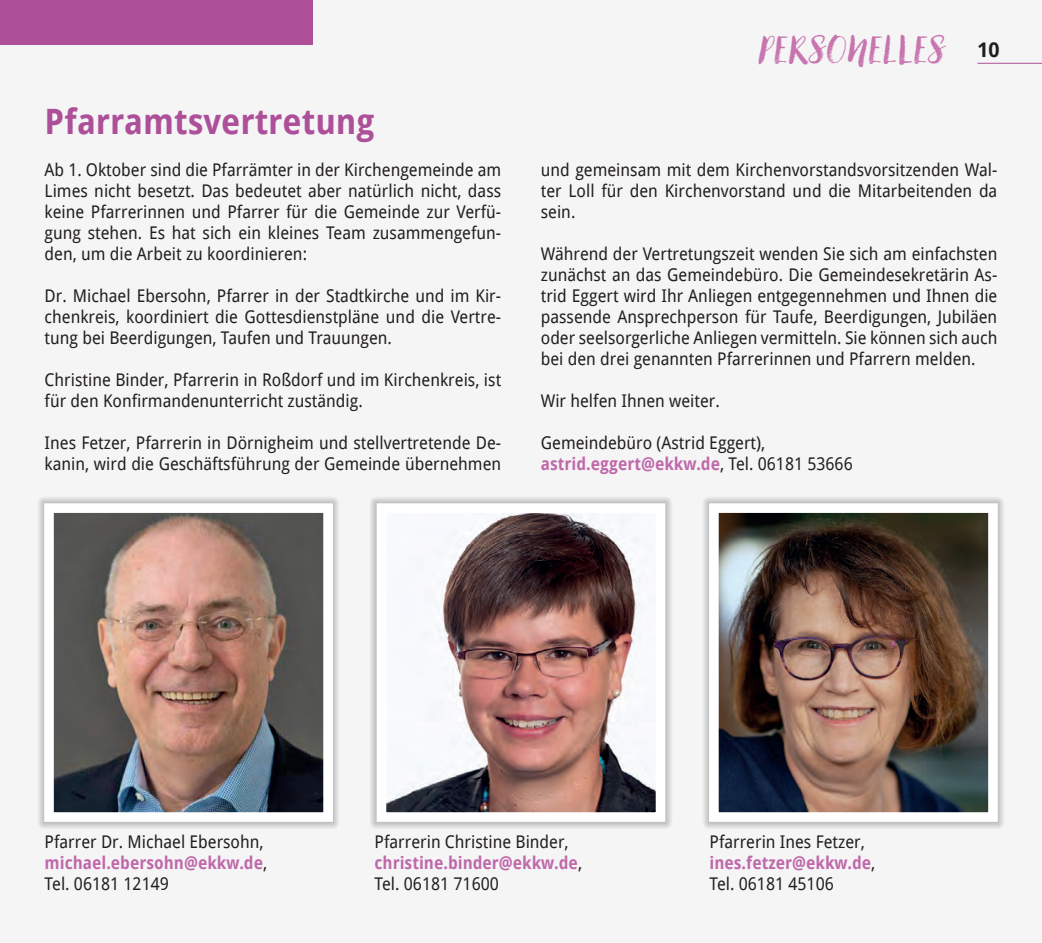
<style>
.page{position:relative;width:1042px;height:943px;background:#f5f5f6}
.page>*{position:absolute;margin:0;border:0;box-sizing:border-box;transform-origin:0 0}
.t1{font:36.75px "Canvas Script";color:#c774af}
.t2{font:700 35px "Droid Sans";color:#ae5099;scale:.94 1}
.t3{font:17.5px/21px "Droid Sans";color:#231f20;scale:.94 1}
.s1{font-family:"Droid Sans";font-weight:700;font-size:20.12px;color:#231f20}
.s2{font-weight:700;color:#c069aa}
</style>
<div class="page">
<hr style="left:977px;top:63px;width:65px;height:1px;background:#ae5099">
<div style="left:0;top:0;width:313px;height:45px;background:#ae5099"></div>
<div style="left:37px;top:496px;width:303px;height:333px;background:#231f20;opacity:.5"></div>
<img style="left:55px;top:514px;width:267px;height:296px">
<div style="left:44px;top:503px;width:289px;height:318px;border:10px solid #fff"></div>
<div style="left:370px;top:496px;width:302px;height:333px;background:#231f20;opacity:.5"></div>
<img style="left:388px;top:514px;width:266px;height:296px">
<div style="left:702px;top:496px;width:303px;height:333px;background:#231f20;opacity:.5"></div>
<img style="left:720px;top:514px;width:267px;height:296px">
<div style="left:709px;top:503px;width:289px;height:318px;border:10px solid #fff"></div>
<h2 class="t2" style="left:45px;top:97px;width:353px">Pfarramtsvertretung</h2>
<p class="t3" style="left:45px;top:159px;width:487px;text-align:justify">Ab 1. Oktober sind die Pfarrämter in der Kirchengemeinde am Limes nicht besetzt. Das bedeutet aber natürlich nicht, dass keine Pfarrerinnen und Pfarrer für die Gemeinde zur Verfü&shy;gung stehen. Es hat sich ein kleines Team zusammengefun&shy;den, um die Arbeit zu koordinieren:</p>
<p class="t3" style="left:45px;top:285px;width:487px;text-align:justify">Dr. Michael Ebersohn, Pfarrer in der Stadtkirche und im Kir&shy;chenkreis, koordiniert die Gottesdienstpläne und die Vertre&shy;tung bei Beerdigungen, Taufen und Trauungen.</p>
<p class="t3" style="left:45px;top:369px;width:487px">Christine Binder, Pfarrerin in Roßdorf und im Kirchenkreis, ist für den Konfirmandenunterricht zuständig.</p>
<p class="t3" style="left:45px;top:432px;width:487px">Ines Fetzer, Pfarrerin in Dörnigheim und stellvertretende De&shy;kanin, wird die Geschäftsführung der Gemeinde übernehmen</p>
<h1 class="t1" style="left:760px;top:26px;width:241px">PERSONELLES <span class="s1">10</span></h1>
<p class="t3" style="left:541px;top:159px;width:487px;text-align:justify">und gemeinsam mit dem Kirchenvorstandsvorsitzenden Wal&shy;ter Loll für den Kirchenvorstand und die Mitarbeitenden da sein.</p>
<p class="t3" style="left:541px;top:243px;width:487px;text-align:justify">Während der Vertretungszeit wenden Sie sich am einfachsten zunächst an das Gemeindebüro. Die Gemeindesekretärin As&shy;trid Eggert wird Ihr Anliegen entgegennehmen und Ihnen die passende Ansprechperson für Taufe, Beerdigungen, Jubiläen oder seelsorgerliche Anliegen vermitteln. Sie können sich auch bei den drei genannten Pfarrerinnen und Pfarrern melden.</p>
<p class="t3" style="left:541px;top:390px;width:192px">Wir helfen Ihnen weiter.</p>
<p class="t3" style="left:541px;top:432px;width:333px">Gemeindebüro (Astrid Eggert), <span class="s2">astrid.eggert@ekkw.de</span>, Tel. 06181 53666</p>
<p class="t3" style="left:45px;top:831px;width:238px">Pfarrer Dr. Michael Ebersohn, <span class="s2">michael.ebersohn@ekkw.de</span>,<br>Tel. 06181 12149</p>
<p class="t3" style="left:375px;top:831px;width:222px">Pfarrerin Christine Binder, <span class="s2">christine.binder@ekkw.de</span>,<br>Tel. 06181 71600</p>
<p class="t3" style="left:709px;top:831px;width:178px">Pfarrerin Ines Fetzer, <span class="s2">ines.fetzer@ekkw.de</span>,<br>Tel. 06181 45106</p>
</div>
